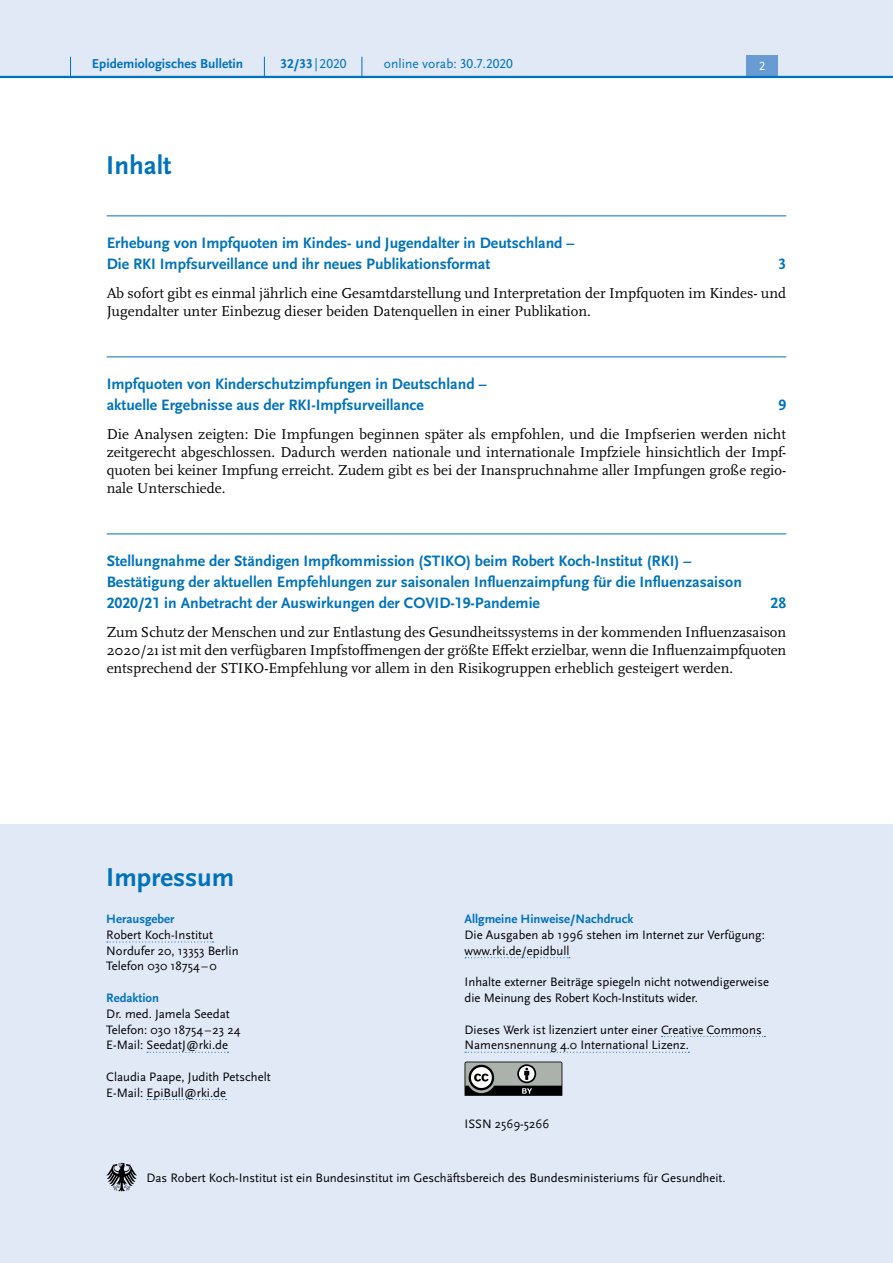
<style>
.page{position:relative;width:893px;height:1263px;background:#fff}
.page>*{position:absolute;margin:0;border:0;box-sizing:border-box;transform-origin:0 0}
.H2_-_nicht_im_Inhalt{font:700 27px "Scala Sans Pro";color:#0072bc}
.P_-_IVZ_H2{font:700 15.75px/21px "Scala Sans Pro";color:#0072bc}
.P_-_IVZ_Abstract{font:15px/18px "Scala Pro";color:#000;text-align:justify}
.t1{font:700 13.5px "Scala Sans Pro";color:#0072bc}
.t2{font:13.5px "Scala Sans Pro";color:#0072bc}
.P_-_Impressum{font:12.75px/15.8px "Scala Sans Pro";color:#000}
.P_-_Impressum-2{font:700 12.75px "Scala Sans Pro";color:#0072bc}
.t3{font:12.45px "Scala Sans Pro";color:#fff}
.s1{font-weight:400}
.s2{font-weight:700;color:#0072bc}
</style>
<div class="page">
<div style="left:0;top:825px;width:893px;height:438px;background:#e1e8f6"></div>
<hr style="left:107px;top:215px;width:679px;height:1px;background:#0072bc">
<hr style="left:107px;top:356px;width:679px;height:1px;background:#0072bc">
<hr style="left:107px;top:533px;width:679px;height:1px;background:#0072bc">
<svg style="left:107px;top:941px;width:106px;height:1px"></svg>
<svg style="left:147px;top:1052px;width:82px;height:1px"></svg>
<svg style="left:147px;top:1099px;width:80px;height:1px"></svg>
<svg style="left:465px;top:957px;width:105px;height:1px"></svg>
<svg style="left:661px;top:1036px;width:104px;height:1px"></svg>
<svg style="left:465px;top:1052px;width:224px;height:1px"></svg>
<svg style="left:465px;top:1061px;width:97px;height:35px;background:#767977"></svg>
<svg style="left:106px;top:1163px;width:31px;height:28px"></svg>
<div style="left:0;top:0;width:893px;height:77px;background:#e1e8f6"></div>
<div style="left:746px;top:55px;width:32px;height:21px;background:#679bd2"></div>
<hr style="left:0;top:76px;width:893px;height:2px;background:#0072bc">
<svg style="left:70px;top:57px;width:1px;height:19px"></svg>
<svg style="left:264px;top:57px;width:1px;height:19px"></svg>
<svg style="left:362px;top:57px;width:1px;height:19px"></svg>
<p class="t1" style="left:92px;top:55px;width:153px">Epidemiologisches Bulletin</p>
<p class="t1" style="left:280px;top:55px;width:68px">32/33 <span class="s1">|2020</span></p>
<p class="t2" style="left:384px;top:55px;width:131px">online vorab: 30.7.2020</p>
<p class="t3" style="left:759px;top:59px;width:8px">2</p>
<h2 class="H2_-_nicht_im_Inhalt" style="left:106px;top:149px;width:67px">Inhalt</h2>
<p class="P_-_IVZ_H2" style="left:107px;top:233px;width:469px">Erhebung von Impfquoten im Kindes- und Jugendalter in Deutschland –<br>Die RKI Impfsurveillance und ihr neues Publikationsformat</p>
<p class="P_-_IVZ_H2" style="left:778px;top:254px;width:9px">3</p>
<p class="P_-_IVZ_Abstract" style="left:107px;top:284px;width:681px">Ab sofort gibt es einmal jährlich eine Gesamtdarstellung und Interpretation der Impfquoten im Kindes- und<br>Jugendalter unter Einbezug dieser beiden Datenquellen in einer Publikation.</p>
<p class="P_-_IVZ_H2" style="left:107px;top:374px;width:381px">Impfquoten von Kinderschutzimpfungen in Deutschland – aktuelle Ergebnisse aus der RKI-Impfsurveillance</p>
<p class="P_-_IVZ_H2" style="left:778px;top:395px;width:9px">9</p>
<p class="P_-_IVZ_Abstract" style="left:107px;top:425px;width:681px">Die Analysen zeigten: Die Impfungen beginnen später als empfohlen, und die Impfserien werden nicht zeitgerecht abgeschlossen. Dadurch werden nationale und internationale Impfziele hinsichtlich der Impf&shy;quoten bei keiner Impfung erreicht. Zudem gibt es bei der Inanspruchnahme aller Impfungen große regio&shy;nale Unterschiede.</p>
<p class="P_-_IVZ_H2" style="left:107px;top:551px;width:637px">Stellungnahme der Ständigen Impfkommission (STIKO) beim Robert Koch-Institut (RKI) –<br>Bestätigung der aktuellen Empfehlungen zur saisonalen Influenzaimpfung für die Influenzasaison<br>2020/21 in Anbetracht der Auswirkungen der COVID-19-Pandemie</p>
<p class="P_-_IVZ_H2" style="left:770px;top:593px;width:17px">28</p>
<p class="P_-_IVZ_Abstract" style="left:107px;top:623px;width:681px">Zum Schutz der Menschen und zur Entlastung des Gesundheitssystems in der kommenden Influenzasaison 2020/21 ist mit den verfügbaren Impfstoffmengen der größte Effekt erzielbar, wenn die Influenzaimpfquoten entsprechend der STIKO-Empfehlung vor allem in den Risikogruppen erheblich gesteigert werden.</p>
<h2 class="H2_-_nicht_im_Inhalt" style="left:106px;top:862px;width:130px">Impressum</h2>
<p class="P_-_Impressum" style="left:106px;top:911px;width:108px"><span class="s2">Herausgeber<br></span>Robert Koch-Institut</p>
<p class="P_-_Impressum" style="left:106px;top:943px;width:134px">Nordufer 20, 13353 Berlin</p>
<p class="P_-_Impressum" style="left:106px;top:958px;width:112px">Telefon 030 18754–0</p>
<p class="P_-_Impressum-2" style="left:106px;top:990px;width:54px">Redaktion</p>
<p class="P_-_Impressum" style="left:106px;top:1006px;width:125px">Dr. med. Jamela Seedat</p>
<p class="P_-_Impressum" style="left:106px;top:1021px;width:135px">Telefon: 030 18754–23 24</p>
<p class="P_-_Impressum" style="left:106px;top:1037px;width:123px">E-Mail: SeedatJ@rki.de</p>
<p class="P_-_Impressum" style="left:106px;top:1069px;width:166px">Claudia Paape, Judith Petschelt</p>
<p class="P_-_Impressum" style="left:106px;top:1084px;width:121px">E-Mail: EpiBull@rki.de</p>
<p class="P_-_Impressum-2" style="left:465px;top:911px;width:170px">Allgmeine Hinweise/Nachdruck</p>
<p class="P_-_Impressum" style="left:465px;top:927px;width:302px">Die Ausgaben ab 1996 stehen im Internet zur Verfügung: www.rki.de/epidbull</p>
<p class="P_-_Impressum" style="left:465px;top:974px;width:306px">Inhalte externer Beiträge spiegeln nicht notwendigerweise die Meinung des Robert Koch-Instituts wider.</p>
<p class="P_-_Impressum" style="left:465px;top:1021px;width:299px">Dieses Werk ist lizenziert unter einer Creative Commons<br>Namensnennung 4.0 International Lizenz.</p>
<p class="P_-_Impressum" style="left:465px;top:1116px;width:86px">ISSN 2569-5266</p>
<p class="P_-_Impressum" style="left:146px;top:1170px;width:581px">Das Robert Koch-Institut ist ein Bundesinstitut im Geschäftsbereich des Bundesministeriums für Gesundheit.</p>
</div>
